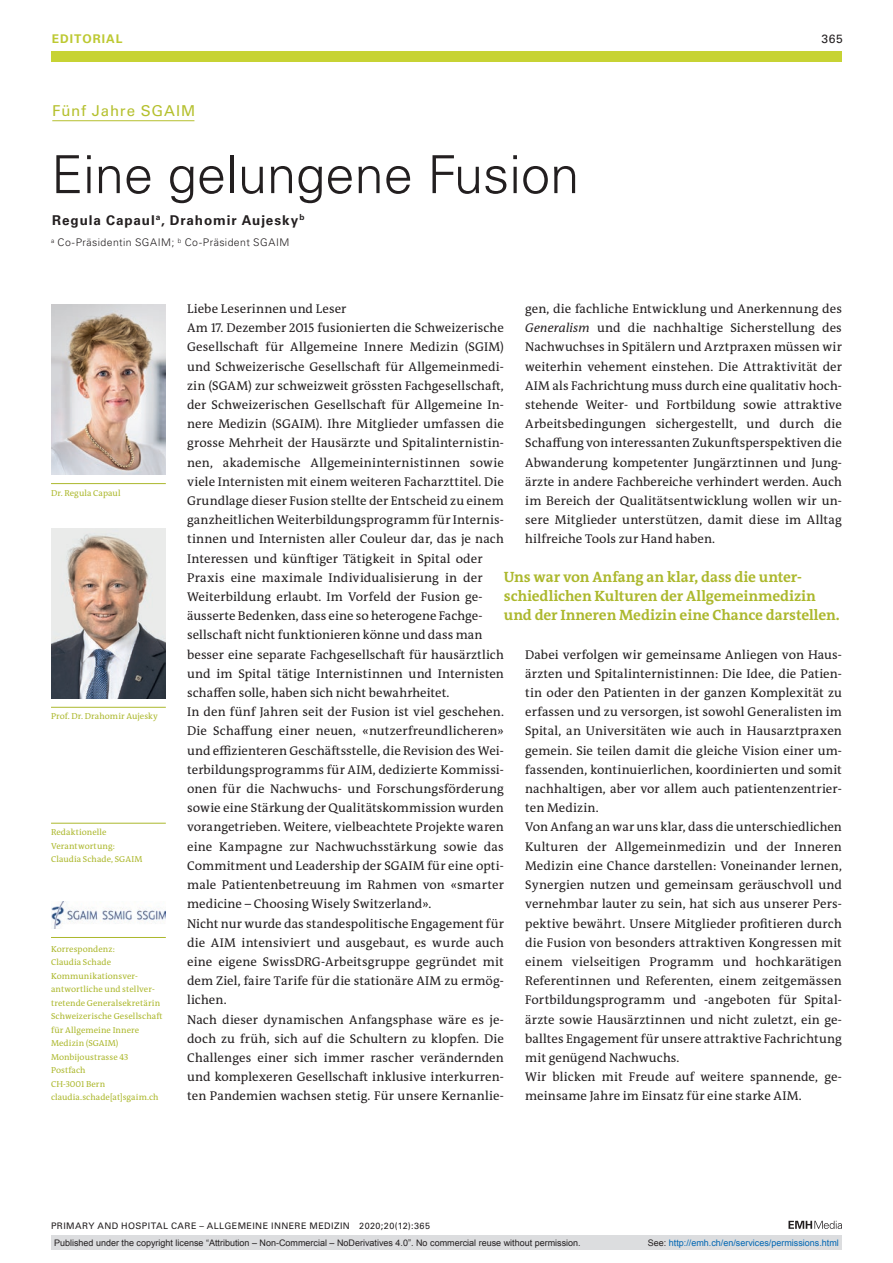
<style>
.page{position:relative;width:893px;height:1263px;background:#fff}
.page>*{position:absolute;margin:0;border:0;box-sizing:border-box;transform-origin:0 0}
.article-title{font:300 52.5px "Univers LT Std";color:#231f20}
.catchwords{font:700 15px/19.2px "The Antiqua B W7";letter-spacing:-.005em;color:#acb82d}
.pre-heading{font:15px "Univers LT Std";letter-spacing:.05em;color:#b5c02e}
.author-notes{font:700 13.5px "Univers LT Std";letter-spacing:.065em;color:#231f20}
.section-pn{font:12.75px/19.2px "The Antiqua B W5 Plain";letter-spacing:.005em;color:#231f20;text-align:justify}
.ressort{font:700 12px "Univers LT Std";letter-spacing:.085em;color:#bdc932}
.ressort-2{font:12px "Univers LT Std";color:#231f20}
.aff{font:300 10.5px "Univers LT Std";letter-spacing:.04em;color:#231f20}
.t1{font:9px "Arial";color:#231f20}
.fusszeile{font:9px "Univers LT Std";letter-spacing:.05em;color:#231f20}
.t2{font:9px "Arial";color:#0066b3}
.author-address{font:8.7px/13.5px "The Antiqua B W5 Plain";letter-spacing:.01em;color:#acb82d}
.footnote-line{font:8.7px/13.5px "The Antiqua B W5 Plain";letter-spacing:.01em;color:#acb82d}
.portrait-caption{font:8.7px "The Antiqua B W5 Plain";letter-spacing:.01em;color:#acb82d}
.s1{font-style:italic}
.s2{color:#231f20}
</style>
<div class="page">
<svg style="left:788px;top:1221px;width:54px;height:8px"></svg>
<div style="left:51px;top:51px;width:791px;height:11px;background:#c7d334"></div>
<img style="left:51px;top:901px;width:115px;height:28px">
<img style="left:51px;top:529px;width:115px;height:170px">
<hr style="left:51px;top:707px;width:115px;height:1px;background:#acb82d">
<img style="left:51px;top:304px;width:115px;height:170px">
<hr style="left:51px;top:483px;width:115px;height:1px;background:#acb82d">
<hr style="left:51px;top:823px;width:115px;height:1px;background:#acb82d">
<hr style="left:51px;top:937px;width:115px;height:1px;background:#acb82d">
<hr style="left:52px;top:120px;width:142px;height:1px;background:#b5c02e">
<div style="left:51px;top:1235px;width:791px;height:15px;background:#dcdddf"></div>
<p class="ressort" style="left:52px;top:31px;width:72px">EDITORIAL</p>
<p class="ressort-2" style="left:821px;top:31px;width:23px">365</p>
<p class="pre-heading" style="left:52px;top:102px;width:144px">Fünf Jahre SGAIM</p>
<p class="article-title" style="left:51px;top:143px;width:530px">Eine gelungene Fusion</p>
<p class="author-notes" style="left:52px;top:212px;width:254px">Regula Capaul<sup>a</sup>, Drahomir Aujesky<sup>b</sup></p>
<p class="aff" style="left:51px;top:236px;width:240px"><sup>a</sup> Co-Präsidentin SGAIM; <sup>b</sup> Co-Präsident SGAIM</p>
<p class="portrait-caption" style="left:51px;top:487px;width:71px">Dr. Regula Capaul</p>
<p class="portrait-caption" style="left:51px;top:711px;width:108px">Prof. Dr. Drahomir Aujesky</p>
<p class="footnote-line" style="left:51px;top:826px;width:93px">Redaktionelle<br>Verantwortung:<br>Claudia Schade, SGAIM</p>
<p class="author-address" style="left:51px;top:942px;width:113px">Korrespondenz:<br>Claudia Schade<br>Kommunikationsver&shy;antwortliche und stellver&shy;tretende Generalsekretärin<br>Schweizerische Gesellschaft für Allgemeine Innere<br>Medizin (SGAIM)<br>Monbijoustrasse 43<br>Postfach<br>CH-3001 Bern claudia.schade[at]sgaim.ch</p>
<p class="section-pn" style="left:187px;top:299px;width:161px">Liebe Leserinnen und Leser</p>
<p class="section-pn" style="left:187px;top:318px;width:318px;text-align:left">Am 17. Dezember 2015 fusionierten die Schweizerische Gesellschaft für Allgemeine Innere Medizin (SGIM) und Schweizerische Gesellschaft für Allgemeinmedi&shy;zin (SGAM) zur schweizweit grössten Fachgesellschaft, der Schweizerischen Gesellschaft für Allgemeine In&shy;nere Medizin (SGAIM). Ihre Mitglieder umfassen die grosse Mehrheit der Hausärzte und Spitalinternistin&shy;nen, akademische Allgemeininternistinnen sowie viele Internisten mit einem weiteren Facharzttitel. Die Grundlage dieser Fusion stellte der Entscheid zu einem ganzheitlichen Weiterbildungsprogramm für Internis&shy;tinnen und Internisten aller Couleur dar, das je nach Interessen und künftiger Tätigkeit in Spital oder Praxis eine maximale Individualisierung in der Weiterbildung erlaubt. Im Vorfeld der Fusion ge&shy;äusserte Bedenken, dass eine so heterogene Fachge&shy;sellschaft nicht funktionieren könne und dass man besser eine separate Fachgesellschaft für hausärztlich und im Spital tätige Internistinnen und Internisten schaffen solle, haben sich nicht bewahrheitet.</p>
<p class="section-pn" style="left:187px;top:702px;width:318px">In den fünf Jahren seit der Fusion ist viel geschehen.<br>Die Schaffung einer neuen, «nutzerfreundlicheren» und effizienteren Geschäftsstelle, die Revision des Wei&shy;terbildungsprogramms für AIM, dedizierte Kommissi&shy;onen für die Nachwuchs- und Forschungsförderung sowie eine Stärkung der Qualitätskommission wurden vorangetrieben. Weitere, vielbeachtete Projekte waren eine Kampagne zur Nachwuchsstärkung sowie das Commitment und Leadership der SGAIM für eine opti&shy;male Patientenbetreuung im Rahmen von «smarter medicine – Choosing Wisely Switzerland».</p>
<p class="section-pn" style="left:187px;top:914px;width:318px">Nicht nur wurde das standespolitische Engagement für die AIM intensiviert und ausgebaut, es wurde auch eine eigene SwissDRG-Arbeitsgruppe gegründet mit dem Ziel, faire Tarife für die stationäre AIM zu ermög&shy;lichen.</p>
<p class="section-pn" style="left:187px;top:1010px;width:318px">Nach dieser dynamischen Anfangsphase wäre es je&shy;doch zu früh, sich auf die Schultern zu klopfen. Die Challenges einer sich immer rascher verändernden und komplexeren Gesellschaft inklusive interkurren&shy;ten Pandemien wachsen stetig. Für unsere Kernanlie-</p>
<p class="section-pn" style="left:525px;top:299px;width:318px">gen, die fachliche Entwicklung und Anerkennung des <span class="s1">Generalism</span> und die nachhaltige Sicherstellung des Nachwuchses in Spitälern und Arztpraxen müssen wir weiterhin vehement einstehen. Die Attraktivität der AIM als Fachrichtung muss durch eine qualitativ hoch&shy;stehende Weiter- und Fortbildung sowie attraktive Arbeitsbedingungen sichergestellt, und durch die Schaffung von interessanten Zukunftsperspektiven die Abwanderung kompetenter Jungärztinnen und Jung&shy;ärzte in andere Fachbereiche verhindert werden. Auch im Bereich der Qualitätsentwicklung wollen wir un&shy;sere Mitglieder unterstützen, damit diese im Alltag hilfreiche Tools zur Hand haben.</p>
<p class="catchwords" style="left:504px;top:567px;width:337px">Uns war von Anfang an klar, dass die unter&shy;schiedlichen Kulturen der Allgemeinmedizin und der Inneren Medizin eine Chance darstellen.</p>
<p class="section-pn" style="left:525px;top:645px;width:318px">Dabei verfolgen wir gemeinsame Anliegen von Haus&shy;ärzten und Spitalinternistinnen: Die Idee, die Patien&shy;tin oder den Patienten in der ganzen Komplexität zu erfassen und zu versorgen, ist sowohl Generalisten im Spital, an Universitäten wie auch in Hausarztpraxen gemein. Sie teilen damit die gleiche Vision einer um&shy;fassenden, kontinuierlichen, koordinierten und somit nachhaltigen, aber vor allem auch patientenzentrier&shy;ten Medizin.</p>
<p class="section-pn" style="left:525px;top:818px;width:318px">Von Anfang an war uns klar, dass die unterschiedlichen Kulturen der Allgemeinmedizin und der Inneren Medizin eine Chance darstellen: Voneinander lernen, Synergien nutzen und gemeinsam geräuschvoll und vernehmbar lauter zu sein, hat sich aus unserer Pers&shy;pektive bewährt. Unsere Mitglieder profitieren durch die Fusion von besonders attraktiven Kongressen mit einem vielseitigen Programm und hochkarätigen Referentinnen und Referenten, einem zeitgemässen Fortbildungsprogramm und -angeboten für Spital&shy;ärzte sowie Hausärztinnen und nicht zuletzt, ein ge&shy;balltes Engagement für unsere attraktive Fachrichtung mit genügend Nachwuchs.</p>
<p class="section-pn" style="left:525px;top:1067px;width:318px">Wir blicken mit Freude auf weitere spannende, ge&shy;meinsame Jahre im Einsatz für eine starke AIM.</p>
<p class="fusszeile" style="left:51px;top:1220px;width:381px">PRIMARY AND HOSPITAL CARE – ALLGEMEINE INNERE MEDIZIN 2020;20(12):365</p>
<p class="t1" style="left:54px;top:1237px;width:528px">Published under the copyright license “Attribution – Non-Commercial – NoDerivatives 4.0”. No commercial reuse without permission.</p>
<p class="t2" style="left:648px;top:1237px;width:193px"><span class="s2">See:</span> http://emh.ch/en/services/permissions.html</p>
</div>
